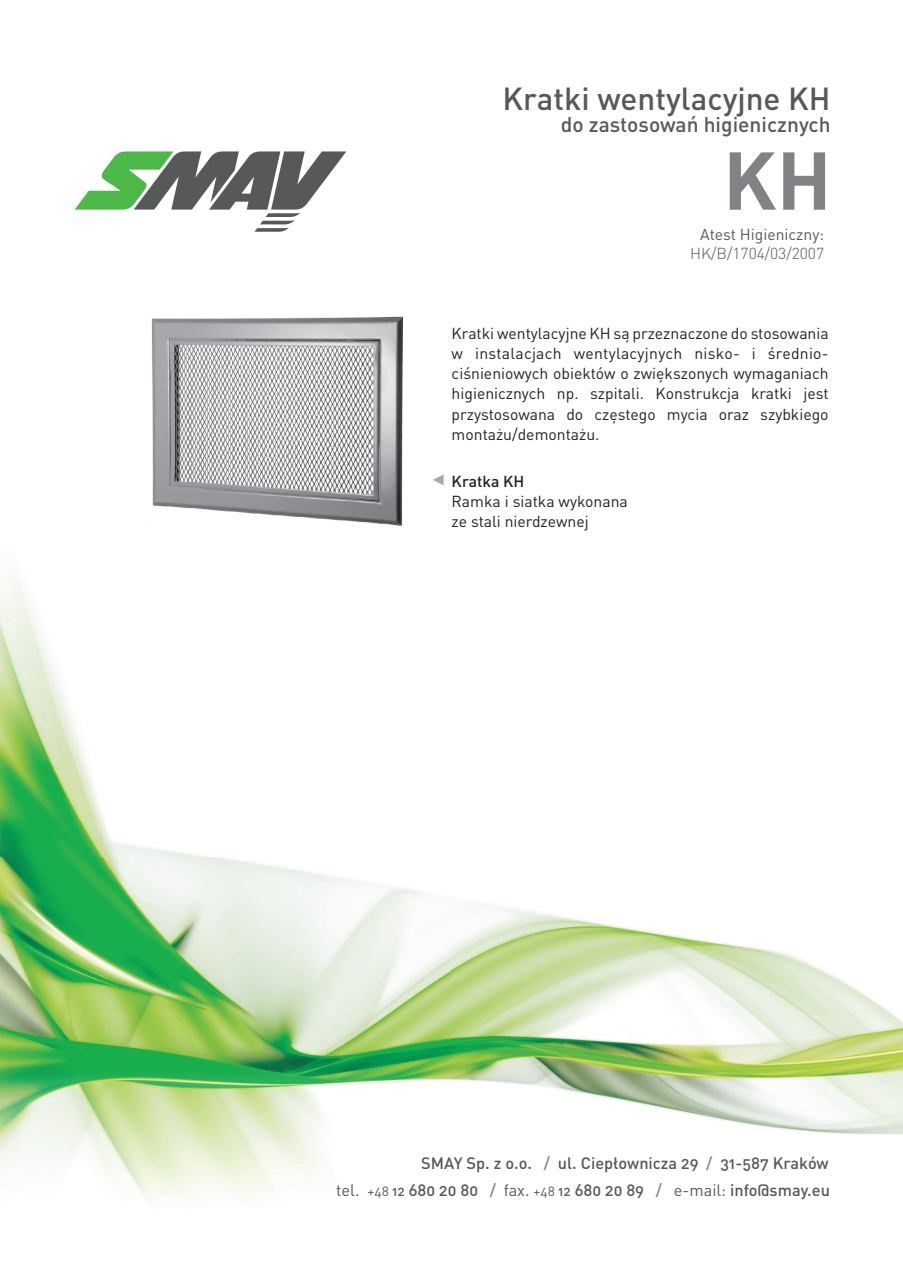
<style>
.page{position:relative;width:903px;height:1276px;background:#fff}
.page>*{position:absolute;margin:0;border:0;box-sizing:border-box;transform-origin:0 0}
.t1{font:700 80.5px "DIN Pro";color:#808285}
.t2{font:31.5px "DIN Pro";color:#57585a}
.t3{font:21px "DIN Pro";color:#57585a}
.t4{font:16.28px "DIN";color:#57585a}
.t5{font:16.28px "DIN Pro";color:#57585a}
.t6{font:16.28px "DIN";color:#808285}
.t7{font:15.75px/20.1px "DIN Pro";color:#231f20;text-align:justify}
.t8{font:15.75px "DIN Pro";color:#57585a}
.t9{font:300 15.75px "DIN Pro";color:#57585a}
.t10{font:15.75px "DIN Pro";color:#231f20}
.s1{font-family:"DIN Pro"}
.s2{font-family:"DIN"}
.s3{font-family:"DIN Bold Alternate"}
.s4{font-family:"DIN Bold Alternate";font-size:13.3px}
.s5{font-size:13.3px}
.s6{color:#808285}
</style>
<div class="page">
<img style="left:0;top:569px;width:903px;height:633px">
<svg style="left:75px;top:151px;width:271px;height:81px"></svg>
<svg style="left:433px;top:474px;width:11px;height:11px"></svg>
<img style="left:151px;top:316px;width:252px;height:210px">
<h2 class="t2" style="left:503px;top:88px;width:330px">Kratki wentylacyjne KH</h2>
<h3 class="t3" style="left:561px;top:117px;width:271px">do zastosowañ higienicznych</h3>
<h1 class="t1" style="left:723px;top:152px;width:110px">KH</h1>
<p class="t8" style="left:700px;top:229px;width:126px">Atest Higieniczny:</p>
<p class="t9" style="left:690px;top:245px;width:135px">HK/B/1704/03/2007</p>
<p class="t7" style="left:452px;top:325px;width:379px">Kratki wentylacyjne KH s¹ przeznaczone do stosowania w instalacjach wentylacyjnych nisko- i œrednio&shy;ciœnieniowych obiektów o zwiêkszonych wymaganiach higienicznych np. szpitali. Konstrukcja kratki jest przystosowana do czêstego mycia oraz szybkiego monta¿u/demonta¿u.</p>
<p class="t10" style="left:452px;top:476px;width:74px">Kratka KH</p>
<p class="t7" style="left:452px;top:493px;width:178px">Ramka i siatka wykonana ze stali nierdzewnej</p>
<p class="t6" style="left:544px;top:1158px;width:8px">/</p>
<p class="t4" style="left:720px;top:1158px;width:110px">31-587 <span class="s1">Kraków</span></p>
<p class="t6" style="left:706px;top:1158px;width:8px">/</p>
<p class="t4" style="left:421px;top:1158px;width:112px">SMAY Sp. z o.o.</p>
<p class="t5" style="left:558px;top:1158px;width:142px"><span class="s2">ul.</span> Ciep³ownicza <span class="s2">29</span></p>
<p class="t4" style="left:336px;top:1184px;width:161px"><span class="s3">tel.</span> <span class="s4">+48</span> <span class="s5">12</span> 680 20 80 <span class="s6">/</span></p>
<p class="t6" style="left:656px;top:1184px;width:8px">/</p>
<p class="t4" style="left:504px;top:1184px;width:142px"><span class="s3">fax.</span> <span class="s4">+48</span> <span class="s5">12</span> 680 20 89</p>
<p class="t4" style="left:674px;top:1184px;width:158px"><span class="s3">e-mail:</span> info@smay.eu</p>
</div>
